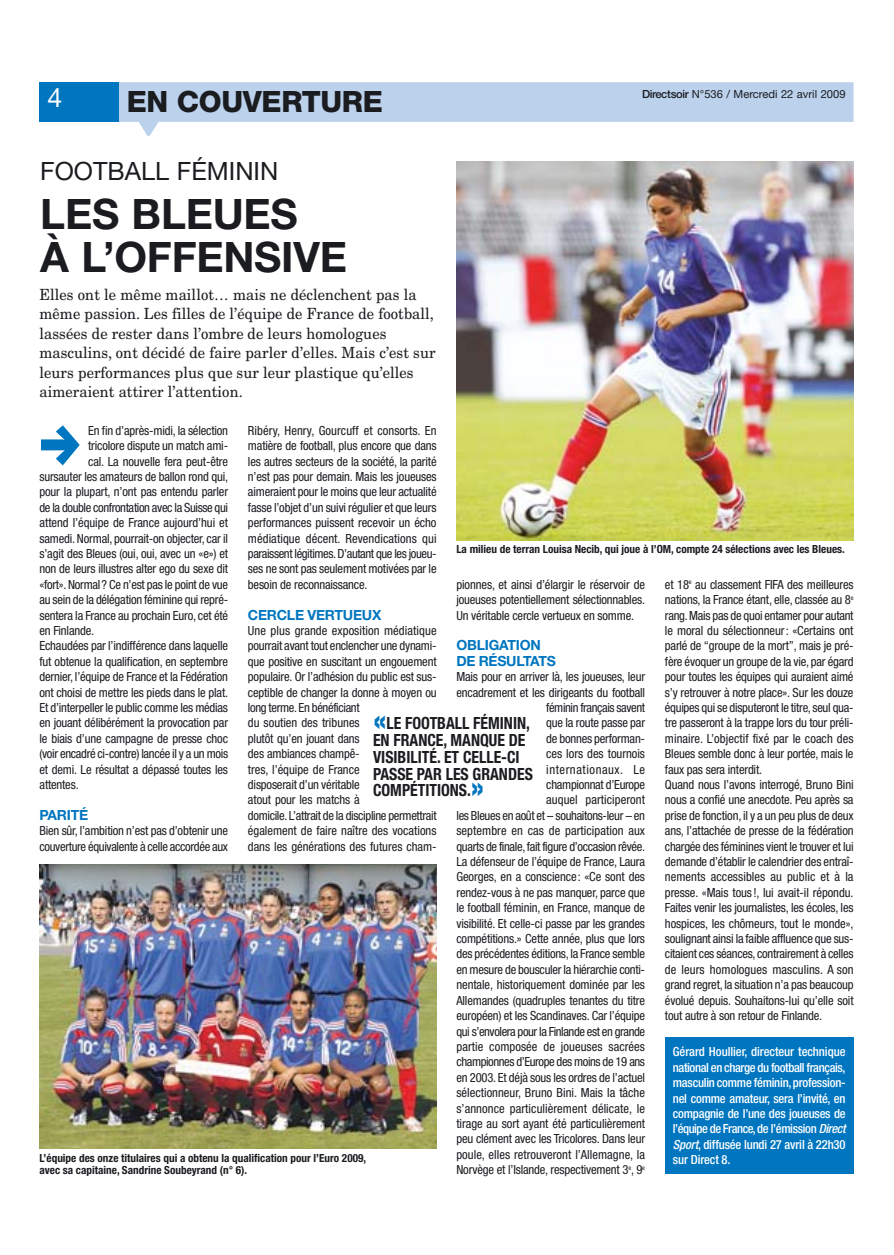
<style>
.page{position:relative;width:894px;height:1255px;background:#fff}
.page>*{position:absolute;margin:0;border:0;box-sizing:border-box;transform-origin:0 0}
.t1{font:700 42px/43.3px "Helvetica Neue LT";letter-spacing:-.005em;color:#1b1c20}
.t2{font:800 29.4px "Helvetica Neue LT";letter-spacing:-.015em;color:#1b1c20}
.t3{font:26.55px "Helvetica Neue LT";color:#fff}
.t4{font:25.2px "Helvetica Neue LT";color:#1b1c20}
.t5{font:700 condensed 16.8px/16.8px "Helvetica Neue LT";color:#1b1c20;scale:.94 1}
.t6{font:15.45px/19.5px "New Century Schlbk LT";letter-spacing:.005em;color:#1b1c20;scale:.95 1}
.t7{font:700 13.95px/15.5px "Helvetica Neue LT";letter-spacing:-.015em;color:#0076c0}
.t8{font:condensed 12.6px/15.5px "Helvetica Neue LT";letter-spacing:-.015em;color:#1b1c20}
.t9{font:500 condensed 12.6px/15.5px "Helvetica Neue LT";letter-spacing:-.01em;color:#fff;text-align:justify}
.t10{font:700 condensed 11.25px/12.6px "Helvetica Neue LT";color:#1b1c20}
.t11{font:11.25px "Helvetica Neue LT";color:#1b1c20}
.s1{font-weight:500}
.s2{font-size:33.6px;color:#0076c0}
.s3{font-style:italic}
</style>
<div class="page">
<svg style="left:119px;top:82px;width:734px;height:54px"></svg>
<div style="left:39px;top:82px;width:80px;height:40px;background:#0076c0"></div>
<svg style="left:41px;top:425px;width:39px;height:40px"></svg>
<img style="left:456px;top:162px;width:397px;height:379px">
<img style="left:40px;top:864px;width:396px;height:285px">
<div style="left:665px;top:1037px;width:188px;height:137px;background:#0076c0"></div>
<h3 class="t3" style="left:47px;top:88px;width:16px">4</h3>
<h2 class="t2" style="left:127px;top:90px;width:257px">EN COUVERTURE</h2>
<p class="t11" style="left:642px;top:90px;width:205px"><span class="s1">Directsoir</span> N°536 / Mercredi 22 avril 2009</p>
<h3 class="t4" style="left:40px;top:161px;width:239px">FOOTBALL FÉMININ</h3>
<h1 class="t1" style="left:40px;top:196px;width:308px">LES BLEUES<br>À L’OFFENSIVE</h1>
<p class="t6" style="left:39px;top:286px;width:418px">Elles ont le même maillot… mais ne déclenchent pas la même passion. Les filles de l’équipe de France de football, lassées de rester dans l’ombre de leurs homologues masculins, ont décidé de faire parler d’elles. Mais c’est sur leurs performances plus que sur leur plastique qu’elles aimeraient attirer l’attention.</p>
<p class="t8" style="left:248px;top:424px;width:190px;text-align:justify">Ribéry, Henry, Gourcuff et consorts. En matière de football, plus encore que dans les autres secteurs de la société, la parité n’est pas pour demain. Mais les joueuses aimeraient pour le moins que leur actualité fasse l’objet d’un suivi régulier et que leurs performances puissent recevoir un écho médiatique décent. Revendications qui paraissent légitimes.D’autant que les joueu&shy;ses ne sont pas seulement motivées par le besoin de reconnaissance.</p>
<p class="t7" style="left:248px;top:608px;width:135px">CERCLE VERTUEUX</p>
<p class="t8" style="left:248px;top:624px;width:190px">Une plus grande exposition médiatique pourrait avant tout enclencher une dynami&shy;que positive en suscitant un engouement populaire. Or l’adhésion du public est sus&shy;ceptible de changer la donne à moyen ou long terme.En bénéficiant<br>du soutien des tribunes<br>plutôt qu’en jouant dans<br>des ambiances champê-<br>tres, l’équipe de France<br>disposerait d’un véritable<br>atout pour les matchs à<br>domicile.L’attrait de la discipline permettrait également de faire naître des vocations dans les générations des futures cham-</p>
<p class="t8" style="left:88px;top:424px;width:141px">En fin d’après-midi, la sélection</p>
<p class="t8" style="left:88px;top:439px;width:141px">tricolore dispute un match ami-</p>
<p class="t8" style="left:88px;top:455px;width:141px">cal. La nouvelle fera peut-être</p>
<p class="t8" style="left:39px;top:470px;width:190px">sursauter les amateurs de ballon rond qui,</p>
<p class="t8" style="left:39px;top:485px;width:190px">pour la plupart, n’ont pas entendu parler</p>
<p class="t8" style="left:39px;top:501px;width:190px">de la double confrontation avec la Suisse qui</p>
<p class="t8" style="left:39px;top:516px;width:190px">attend l’équipe de France aujourd’hui et</p>
<p class="t8" style="left:39px;top:532px;width:190px">samedi. Normal, pourrait-on objecter, car il</p>
<p class="t8" style="left:39px;top:547px;width:190px">s’agit des Bleues (oui, oui, avec un «e») et</p>
<p class="t8" style="left:39px;top:562px;width:190px">non de leurs illustres alter ego du sexe dit</p>
<p class="t8" style="left:39px;top:578px;width:190px">«fort». Normal? Ce n’est pas le point de vue</p>
<p class="t8" style="left:39px;top:593px;width:190px">au sein de la délégation féminine qui repré-</p>
<p class="t8" style="left:39px;top:609px;width:190px">sentera la France au prochain Euro, cet été</p>
<p class="t8" style="left:39px;top:624px;width:56px">en Finlande.</p>
<p class="t8" style="left:39px;top:639px;width:190px">Echaudées par l’indifférence dans laquelle</p>
<p class="t8" style="left:39px;top:655px;width:190px">fut obtenue la qualification, en septembre</p>
<p class="t8" style="left:39px;top:670px;width:190px">dernier, l’équipe de France et la Fédération</p>
<p class="t8" style="left:39px;top:686px;width:190px">ont choisi de mettre les pieds dans le plat.</p>
<p class="t8" style="left:39px;top:701px;width:190px">Et d’interpeller le public comme les médias</p>
<p class="t8" style="left:39px;top:716px;width:190px">en jouant délibérément la provocation par</p>
<p class="t8" style="left:39px;top:732px;width:190px">le biais d’une campagne de presse choc</p>
<p class="t8" style="left:39px;top:747px;width:190px">(voir encadré ci-contre) lancée il y a un mois</p>
<p class="t8" style="left:39px;top:763px;width:190px">et demi. Le résultat a dépassé toutes les</p>
<p class="t8" style="left:39px;top:778px;width:41px">attentes.</p>
<p class="t7" style="left:39px;top:808px;width:50px">PARITÉ</p>
<p class="t8" style="left:39px;top:824px;width:190px">Bien sûr, l’ambition n’est pas d’obtenir une couverture équivalente à celle accordée aux</p>
<p class="t10" style="left:456px;top:544px;width:390px">La milieu de terran Louisa Necib, qui joue à l’OM, compte 24 sélections avec les Bleues.</p>
<p class="t8" style="left:456px;top:578px;width:190px;text-align:justify">pionnes, et ainsi d’élargir le réservoir de joueuses potentiellement sélectionnables.<br>Un véritable cercle vertueux en somme.</p>
<p class="t7" style="left:456px;top:639px;width:101px">OBLIGATION<br>DE RÉSULTATS</p>
<p class="t8" style="left:456px;top:670px;width:190px;text-align:right">Mais pour en arriver là, les joueuses, leur encadrement et les dirigeants du football féminin français savent<br>que la route passe par<br>de bonnes performan-<br>ces lors des tournois<br>internationaux. Le<br>championnat d’Europe<br>auquel participeront<br>les Bleues en août et – souhaitons-leur – en septembre en cas de participation aux quarts de finale,fait figure d’occasion rêvée.<br>La défenseur de l’équipe de France, Laura Georges, en a conscience: «Ce sont des rendez-vous à ne pas manquer, parce que le football féminin, en France, manque de visibilité. Et celle-ci passe par les grandes compétitions.» Cette année, plus que lors des précédentes éditions, la France semble en mesure de bousculer la hiérarchie conti&shy;nentale, historiquement dominée par les Allemandes (quadruples tenantes du titre européen) et les Scandinaves. Car l’équipe qui s’envolera pour la Finlande est en grande partie composée de joueuses sacrées championnes d’Europe des moins de 19 ans en 2003. Et déjà sous les ordres de l’actuel sélectionneur, Bruno Bini. Mais la tâche s’annonce particulièrement délicate, le tirage au sort ayant été particulièrement peu clément avec les Tricolores. Dans leur poule, elles retrouveront l’Allemagne, la Norvège et l’Islande, respectivement 3<sup>e</sup>, 9<sup>e</sup></p>
<p class="t8" style="left:665px;top:578px;width:190px">et 18<sup>e</sup> au classement FIFA des meilleures nations, la France étant, elle, classée au 8<sup>e </sup>rang.Mais pas de quoi entamer pour autant le moral du sélectionneur: «Certains ont parlé de “groupe de la mort”, mais je pré&shy;fère évoquer un groupe de la vie, par égard pour toutes les équipes qui auraient aimé s’y retrouver à notre place». Sur les douze équipes qui se disputeront le titre,seul qua&shy;tre passeront à la trappe lors du tour préli&shy;minaire. L’objectif fixé par le coach des Bleues semble donc à leur portée, mais le faux pas sera interdit.<br>Quand nous l’avons interrogé, Bruno Bini nous a confié une anecdote. Peu après sa prise de fonction, il y a un peu plus de deux ans, l’attachée de presse de la fédération chargée des féminines vient le trouver et lui demande d’établir le calendrier des entraî&shy;nements accessibles au public et à la presse. «Mais tous!, lui avait-il répondu.<br>Faites venir les journalistes, les écoles, les hospices, les chômeurs, tout le monde», soulignant ainsi la faible affluence que sus&shy;citaient ces séances,contrairement à celles de leurs homologues masculins. A son grand regret, la situation n’a pas beaucoup évolué depuis. Souhaitons-lui qu’elle soit tout autre à son retour de Finlande.</p>
<h3 class="t5" style="left:373px;top:716px;width:171px"><span class="s2">«</span>LE FOOTBALL FÉMININ,<br>EN FRANCE, MANQUE DE<br>VISIBILITÉ. ET CELLE-CI<br>PASSE PAR LES GRANDES<br>COMPÉTITIONS.<span class="s2">»</span></h3>
<p class="t9" style="left:672px;top:1045px;width:174px">Gérard Houllier, directeur technique national en charge du football français, masculin comme féminin,profession&shy;nel comme amateur, sera l’invité, en compagnie de l’une des joueuses de l’équipe de France,de l’émission <span class="s3">Direct Sport</span>, diffusée lundi 27 avril à 22h30 sur Direct 8.</p>
<p class="t10" style="left:39px;top:1152px;width:328px">L’équipe des onze titulaires qui a obtenu la qualification pour l’Euro 2009, avec sa capitaine, Sandrine Soubeyrand (n° 6).</p>
</div>
